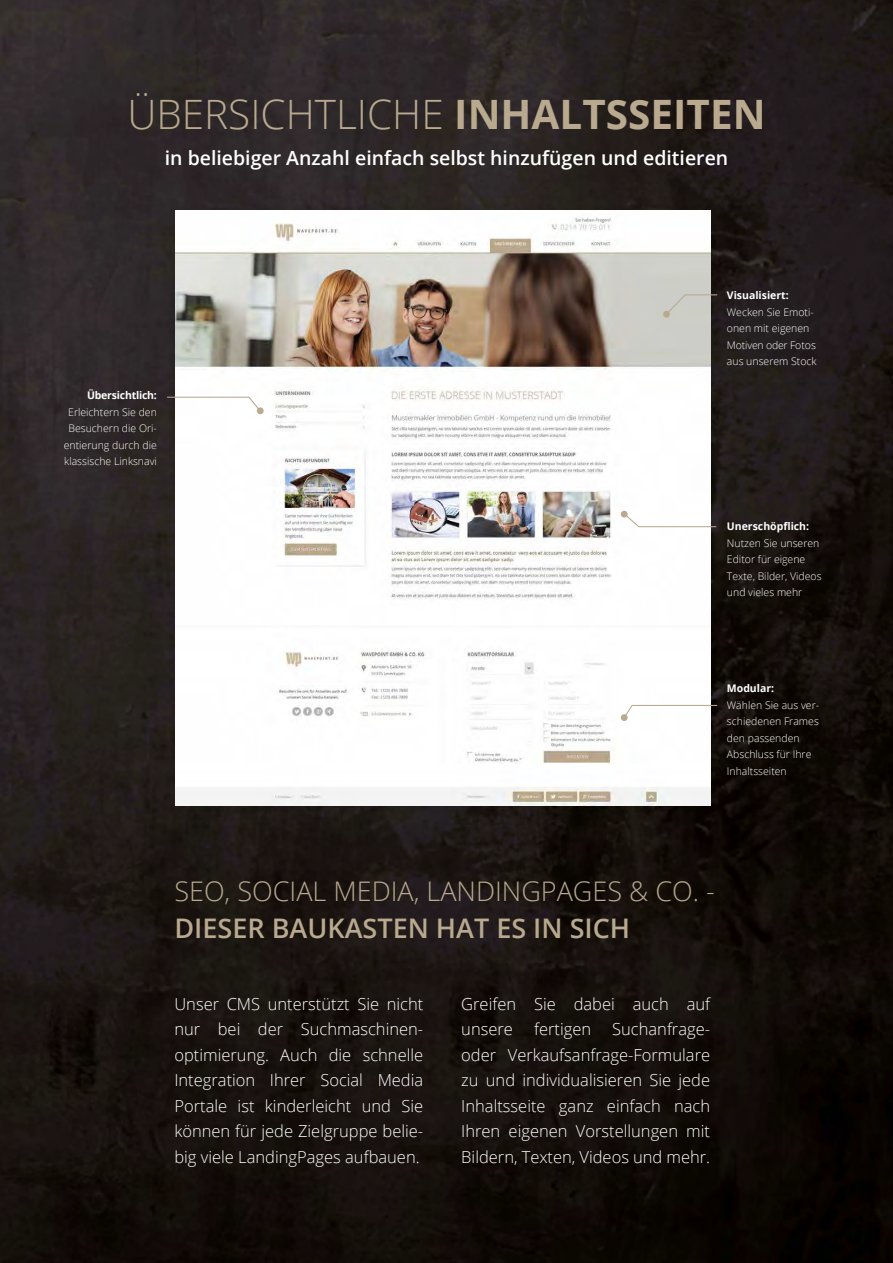
<style>
.page{position:relative;width:893px;height:1263px;background:#fff}
.page>*{position:absolute;margin:0;border:0;box-sizing:border-box;transform-origin:0 0}
.t1{font:300 40.5px "Open Sans";color:#b8a98f}
.t2{font:300 27px "Open Sans";color:#b8a98f}
.t3{font:600 27px "Open Sans";color:#b8a98f}
.t4{font:600 19.5px "Open Sans";color:#fff}
.t5{font:300 16.5px/25.5px "Open Sans";color:#fff;text-align:justify}
.t6{font:300 10.5px/16.5px "Open Sans";color:#fff}
.t7{font:700 10.5px "Open Sans";color:#fff}
.t8{font:700 10.5px "Open Sans";letter-spacing:-.02em;color:#fff}
.s1{font-weight:700}
</style>
<div class="page">
<img style="left:0;top:0;width:893px;height:1263px">
<div style="left:168px;top:204px;width:549px;height:609px;background:#000;opacity:.11"></div>
<img style="left:175px;top:211px;width:535px;height:595px">
<svg style="left:166px;top:396px;width:96px;height:17px"></svg>
<div style="left:663px;top:311px;width:7px;height:7px;background:#b8a98f;border-radius:50%"></div>
<svg style="left:665px;top:294px;width:53px;height:21px"></svg>
<div style="left:621px;top:511px;width:7px;height:6px;background:#b8a98f;border-radius:50%"></div>
<svg style="left:623px;top:512px;width:94px;height:16px"></svg>
<svg style="left:623px;top:704px;width:95px;height:15px"></svg>
<div style="left:621px;top:714px;width:7px;height:7px;background:#b8a98f;border-radius:50%"></div>
<h1 class="t1" style="left:127px;top:87px;width:640px">ÜBERSICHTLICHE <span class="s1">INHALTSSEITEN</span></h1>
<p class="t4" style="left:165px;top:145px;width:565px">in beliebiger Anzahl einfach selbst hinzufügen und editieren</p>
<p class="t8" style="left:87px;top:388px;width:71px">Übersichtlich:</p>
<p class="t6" style="left:64px;top:404px;width:95px;text-align:center">Erleichtern Sie den<br>Besuchern die Ori&shy;entierung durch die klassische Linksnavi</p>
<p class="t7" style="left:727px;top:288px;width:63px">Visualisiert:</p>
<p class="t6" style="left:727px;top:303px;width:91px">Wecken Sie Emoti&shy;onen mit eigenen<br>Motiven oder Fotos aus unserem Stock</p>
<p class="t7" style="left:727px;top:519px;width:84px">Unerschöpflich:</p>
<p class="t6" style="left:727px;top:534px;width:96px">Nutzen Sie unseren<br>Editor für eigene<br>Texte, Bilder, Videos und vieles mehr</p>
<p class="t7" style="left:727px;top:681px;width:49px">Modular:</p>
<p class="t6" style="left:727px;top:697px;width:94px">Wählen Sie aus ver&shy;schiedenen Frames den passenden<br>Abschluss für Ihre<br>Inhaltsseiten</p>
<h2 class="t2" style="left:174px;top:872px;width:542px">SEO, SOCIAL MEDIA, LANDINGPAGES &amp; CO. -</h2>
<h2 class="t3" style="left:174px;top:910px;width:457px">DIESER BAUKASTEN HAT ES IN SICH</h2>
<p class="t5" style="left:174px;top:991px;width:250px">Unser CMS unterstützt Sie nicht nur bei der Suchmaschinen&shy;optimierung. Auch die schnelle Integration Ihrer Social Media Portale ist kinderleicht und Sie können für jede Zielgruppe belie&shy;big viele LandingPages aufbauen.</p>
<p class="t5" style="left:461px;top:990px;width:250px">Greifen Sie dabei auch auf unsere</p>
<p class="t5" style="left:461px;top:1016px;width:250px;text-indent:151px">Suchanfrage&shy;oder Verkaufsanfrage-Formulare zu und individualisieren Sie jede Inhaltsseite ganz einfach nach Ihren eigenen Vorstellungen mit Bildern, Texten, Videos und mehr.</p>
<p class="t5" style="left:534px;top:1016px;width:59px">fertigen</p>
</div>
